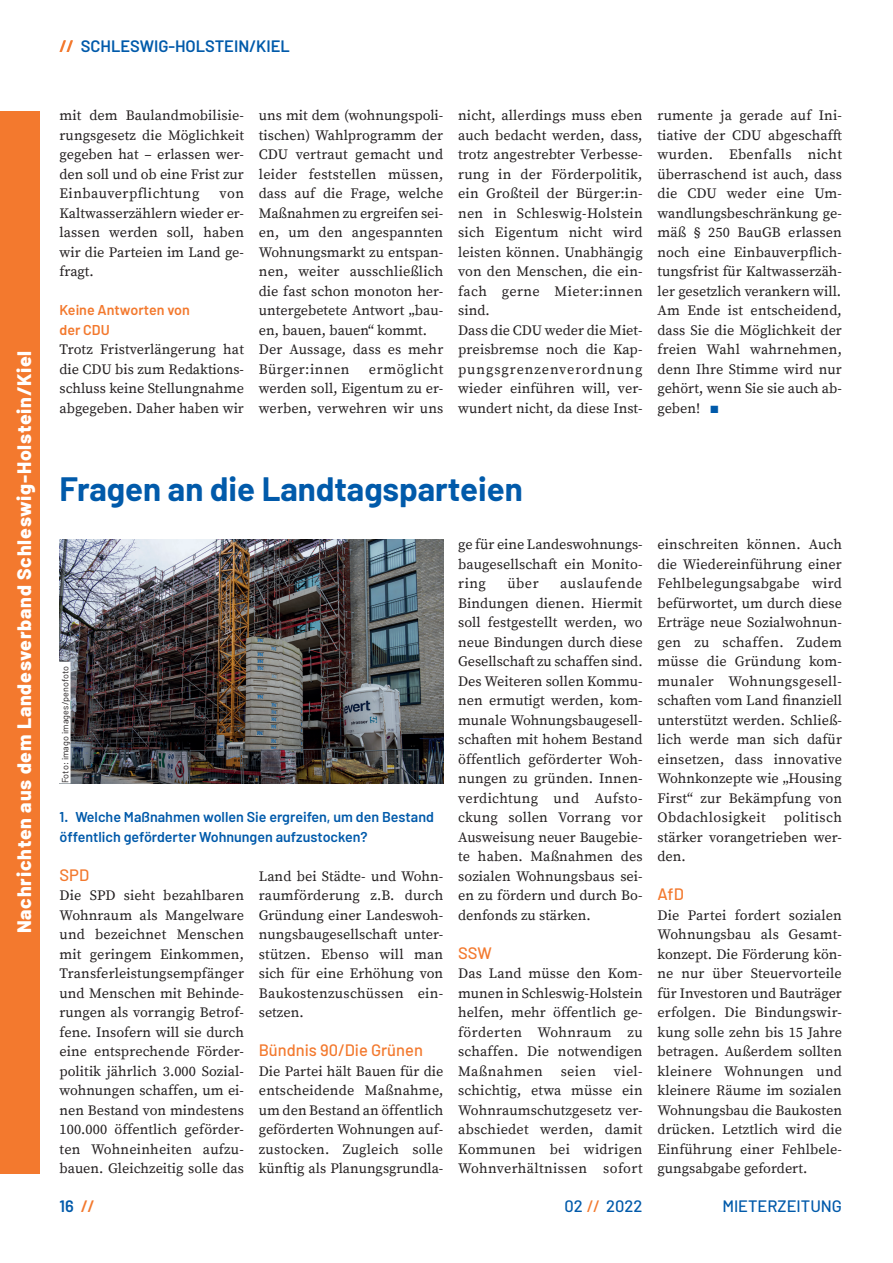
<style>
.page{position:relative;width:893px;height:1263px;background:#fff}
.page>*{position:absolute;margin:0;border:0;box-sizing:border-box;transform-origin:0 0}
.t1{font:700 33px "Barlow";color:#015aaa}
.t2{font:800 19.5px "Barlow";letter-spacing:.04em;color:#fff}
.t3{font:600 16.5px "Barlow";color:#015aaa}
.t4{font:500 16.5px "Barlow";color:#f3792e}
.t5{font:500 16.5px "Barlow";color:#015aaa}
.t6{font:14.25px/19.5px "Source Serif Pro";letter-spacing:.005em;color:#231f20;text-align:justify}
.t7{font:600 14.25px/19.5px "Barlow";color:#015aaa}
.t8{font:600 14.25px/19.5px "Barlow";color:#f3792e}
.t9{font:9px "Barlow";letter-spacing:.01em;color:#231f20}
.s1{color:#f3792e}
.s2{color:#015aaa}
</style>
<div class="page">
<div style="left:0;top:111px;width:40px;height:1062px;background:#f3792e"></div>
<img style="left:60px;top:540px;width:383px;height:243px">
<div style="left:56px;top:662px;width:15px;height:121px;background:#fff"></div>
<h2 class="t2" style="left:12px;top:933px;width:584px;rotate:-90deg">Nachrichten aus dem Landesverband Schleswig-Holstein/Kiel</h2>
<p class="t3" style="left:60px;top:36px;width:232px"><span class="s1">//</span> SCHLESWIG-HOLSTEIN/KIEL</p>
<p class="t6" style="left:60px;top:106px;width:186px">mit dem Baulandmobilisie&shy;rungsgesetz die Möglichkeit gegeben hat – erlassen wer&shy;den soll und ob eine Frist zur Einbauverpflichtung</p>
<p class="t6" style="left:60px;top:184px;width:186px;text-indent:160px">von Kaltwasserzählern wieder er&shy;lassen werden soll, haben wir die Parteien im Land ge&shy;fragt.</p>
<p class="t8" style="left:60px;top:300px;width:132px">Keine Antworten von der CDU</p>
<p class="t6" style="left:60px;top:340px;width:186px">Trotz Fristverlängerung hat die CDU bis zum Redaktions&shy;schluss keine Stellungnahme abgegeben. Daher haben wir</p>
<p class="t6" style="left:259px;top:106px;width:186px;text-align:left">uns mit dem (wohnungspoli&shy;tischen) Wahlprogramm der<br>CDU vertraut gemacht und leider feststellen müssen, dass auf die Frage, welche<br>Maßnahmen zu ergreifen sei&shy;en, um den angespannten<br>Wohnungsmarkt zu entspan&shy;nen, weiter ausschließlich die fast schon monoton her&shy;untergebetete Antwort „bau&shy;en, bauen, bauen“ kommt.<br>Der Aussage, dass es mehr<br>Bürger:innen</p>
<p class="t6" style="left:259px;top:360px;width:186px;text-indent:110px">ermöglicht werden soll, Eigentum zu er&shy;werben, verwehren wir uns</p>
<p class="t6" style="left:458px;top:106px;width:186px;text-align:left">nicht, allerdings muss eben auch bedacht werden, dass, trotz angestrebter Verbesse&shy;rung in der Förderpolitik, ein Großteil der Bürger:in&shy;nen in Schleswig-Holstein sich Eigentum nicht wird leisten können. Unabhängig von den Menschen, die ein&shy;fach gerne Mieter:innen sind.<br>Dass die CDU weder die Miet&shy;preisbremse noch die Kap&shy;pungsgrenzenverordnung wieder einführen will, ver&shy;wundert nicht, da diese Inst-</p>
<p class="t6" style="left:657px;top:106px;width:186px">rumente ja gerade auf Ini&shy;tiative der CDU abgeschafft wurden. Ebenfalls nicht überraschend ist auch, dass die CDU weder eine Um&shy;wandlungsbeschränkung ge&shy;mäß § 250 BauGB erlassen noch eine Einbauverpflich&shy;tungsfrist für Kaltwasserzäh&shy;ler gesetzlich verankern will.<br>Am Ende ist entscheidend, dass Sie die Möglichkeit der freien Wahl wahrnehmen, denn Ihre Stimme wird nur gehört, wenn Sie sie auch ab&shy;geben! <span class="s2">■</span></p>
<h1 class="t1" style="left:60px;top:468px;width:465px">Fragen an die Landtagsparteien</h1>
<p class="t9" style="left:60px;top:783px;width:119px;rotate:-90deg">Foto: imago images/penofoto</p>
<p class="t7" style="left:60px;top:807px;width:376px">1. Welche Maßnahmen wollen Sie ergreifen, um den Bestand öffentlich -geförderter Wohnungen -aufzustocken?</p>
<p class="t4" style="left:60px;top:865px;width:31px">SPD</p>
<p class="t6" style="left:60px;top:886px;width:186px">Die SPD sieht bezahlbaren Wohnraum als Mangelware und bezeichnet Menschen mit geringem Einkommen, Transferleistungsempfänger und Menschen mit Behinde&shy;rungen als vorrangig Betrof&shy;fene. Insofern will sie durch eine entsprechende Förder&shy;politik jährlich 3.000 Sozial&shy;wohnungen schaffen, um ei&shy;nen Bestand von mindestens 100.000 öffentlich geförder&shy;ten Wohneinheiten aufzu&shy;bauen. Gleichzeitig solle das</p>
<p class="t6" style="left:259px;top:867px;width:186px">Land bei Städte- und Wohn&shy;raumförderung z.B. durch Gründung einer Landeswoh&shy;nungsbaugesellschaft unter&shy;stützen. Ebenso will man sich für eine Erhöhung von Baukostenzuschüssen ein&shy;setzen.</p>
<p class="t4" style="left:259px;top:1040px;width:166px">Bündnis 90/Die Grünen</p>
<p class="t6" style="left:259px;top:1062px;width:186px">Die Partei hält Bauen für die entscheidende Maßnahme, um den Bestand an öffentlich geförderten Wohnungen auf&shy;zustocken. Zugleich solle künftig als Planungsgrundla-</p>
<p class="t6" style="left:458px;top:535px;width:186px">ge für eine Landeswohnungs&shy;baugesellschaft ein Monito&shy;ring</p>
<p class="t6" style="left:458px;top:574px;width:186px;text-indent:102px">auslaufende Bindungen dienen. Hiermit soll festgestellt werden, wo neue Bindungen durch diese Gesellschaft zu schaffen sind.<br>Des Weiteren sollen Kommu&shy;nen ermutigt werden, kom&shy;munale Wohnungsbaugesell&shy;schaften mit hohem Bestand öffentlich geförderter Woh&shy;nungen zu gründen. Innen&shy;verdichtung und Aufsto&shy;ckung sollen Vorrang vor Ausweisung neuer Baugebie&shy;te haben. Maßnahmen des sozialen Wohnungsbaus sei&shy;en zu fördern und durch Bo&shy;denfonds zu stärken.</p>
<p class="t4" style="left:458px;top:943px;width:35px">SSW</p>
<p class="t6" style="left:458px;top:964px;width:186px">Das Land müsse den Kom&shy;munen in Schleswig-Holstein helfen, mehr öffentlich ge&shy;förderten Wohnraum zu schaffen. Die notwendigen Maßnahmen seien viel&shy;schichtig, etwa müsse ein Wohnraumschutzgesetz ver&shy;abschiedet werden, damit Kommunen bei widrigen Wohnverhältnissen sofort</p>
<p class="t6" style="left:507px;top:574px;width:33px">über</p>
<p class="t6" style="left:657px;top:535px;width:186px">einschreiten können. Auch die Wiedereinführung einer Fehlbelegungsabgabe wird befürwortet, um durch diese Erträge neue Sozialwohnun&shy;gen zu schaffen. Zudem müsse die Gründung kom&shy;munaler Wohnungsgesell&shy;schaften vom Land finanziell unterstützt werden. Schließ&shy;lich werde man sich dafür einsetzen, dass innovative Wohnkonzepte wie „Housing First“ zur Bekämpfung von Obdachlosigkeit</p>
<p class="t6" style="left:657px;top:808px;width:186px;text-indent:126px">politisch stärker vorangetrieben wer&shy;den.</p>
<p class="t4" style="left:657px;top:884px;width:28px">AfD</p>
<p class="t6" style="left:657px;top:906px;width:186px">Die Partei fordert sozialen Wohnungsbau als Gesamt&shy;konzept. Die Förderung kön&shy;ne nur über Steuervorteile für Investoren und Bauträger erfolgen. Die Bindungswir&shy;kung solle zehn bis 15 Jahre betragen. Außerdem sollten kleinere Wohnungen und kleinere Räume im sozialen Wohnungsbau die Baukosten drücken. Letztlich wird die Einführung einer Fehlbele&shy;gungsabgabe gefordert.</p>
<p class="t3" style="left:60px;top:1195px;width:36px">16 <span class="s1">//</span></p>
<p class="t5" style="left:564px;top:1195px;width:79px">02 <span class="s1">//</span> 2022</p>
<p class="t5" style="left:722px;top:1195px;width:121px">MIETERZEITUNG</p>
</div>
